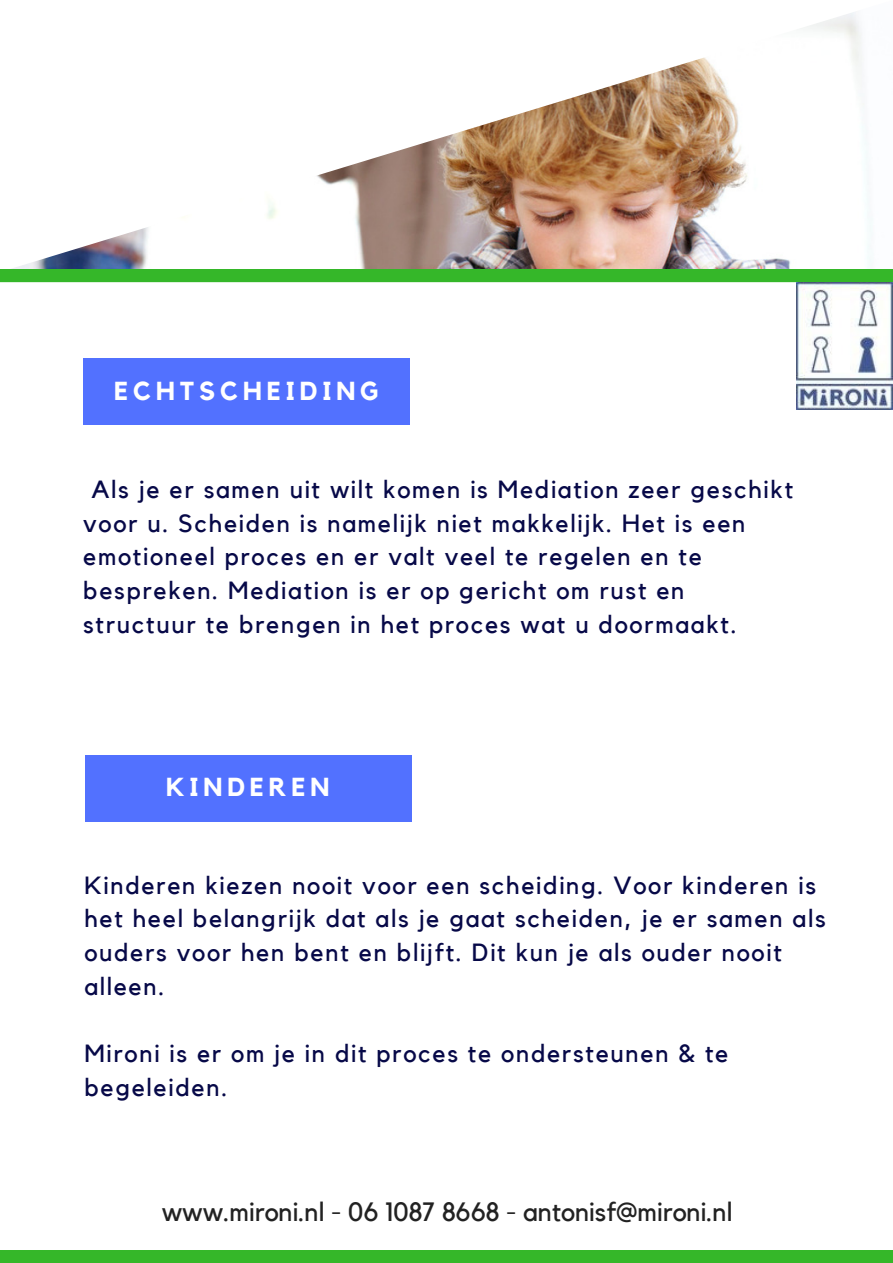
<style>
.page{position:relative;width:893px;height:1263px;background:#fff}
.page>*{position:absolute;margin:0;border:0;box-sizing:border-box;transform-origin:0 0}
.t1{font:26.4px "Kollektif";color:#222}
.t2{font:700 25.95px "Kollektif";letter-spacing:.19em;color:#fff}
.t3{font:24.75px/33.8px "Kollektif";letter-spacing:.07em;color:#070948}
</style>
<div class="page">
<img style="left:12px;top:12px;width:860px;height:257px">
<div style="left:83px;top:359px;width:326px;height:66px;background:#5271ff"></div>
<div style="left:85px;top:755px;width:326px;height:67px;background:#5271ff"></div>
<div style="left:0;top:269px;width:892px;height:13px;background:#35b729"></div>
<div style="left:0;top:1250px;width:892px;height:12px;background:#35b729"></div>
<img style="left:796px;top:282px;width:96px;height:127px">
<p class="t2" style="left:114px;top:379px;width:266px">ECHTSCHEIDING</p>
<p class="t3" style="left:83px;top:473px;width:711px;text-indent:8px">Als je er samen uit wilt komen is Mediation zeer geschikt voor u. Scheiden is namelijk niet makkelijk. Het is een emotioneel proces en er valt veel te regelen en te bespreken. Mediation is er op gericht om rust en structuur te brengen in het proces wat u doormaakt.</p>
<p class="t2" style="left:166px;top:775px;width:165px">KINDEREN</p>
<p class="t3" style="left:84px;top:869px;width:742px">Kinderen kiezen nooit voor een scheiding. Voor kinderen is het heel belangrijk dat als je gaat scheiden, je er samen als ouders voor hen bent en blijft. Dit kun je als ouder nooit alleen.</p>
<p class="t3" style="left:84px;top:1038px;width:645px">Mironi is er om je in dit proces te ondersteunen &amp; te begeleiden.</p>
<p class="t1" style="left:162px;top:1199px;width:572px">www.mironi.nl - 06 1087 8668 - antonisf@mironi.nl</p>
</div>
